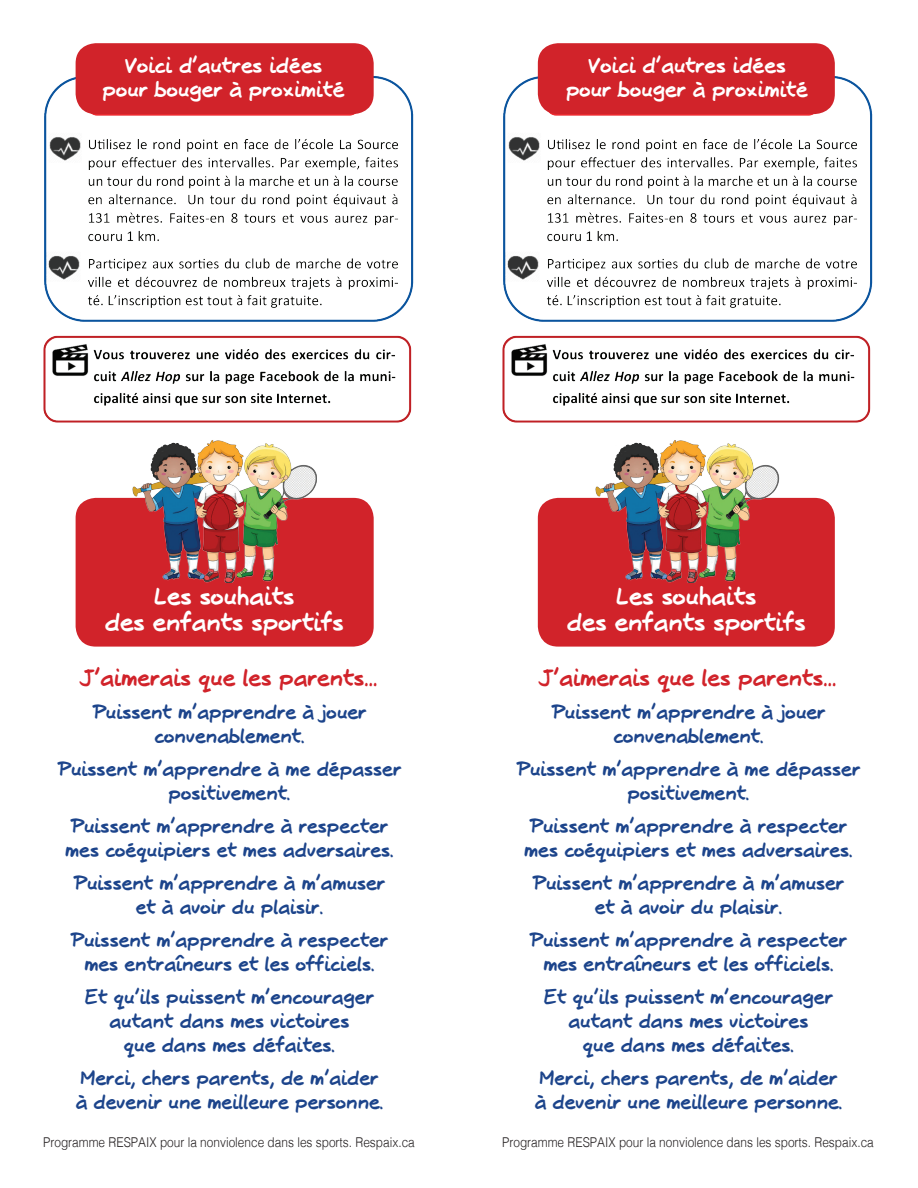
<style>
.page{position:relative;width:918px;height:1188px;background:#fff}
.page>*{position:absolute;margin:0;border:0;box-sizing:border-box;transform-origin:0 0}
.t1{font:700 22.5px/25.5px "Josschrift";color:#fff;text-align:center}
.t2{font:700 21px "Josschrift";color:#d1232a}
.t3{font:700 19.5px/24px "Josschrift";color:#fff;text-align:center}
.t4{font:700 18px/24px "Josschrift";color:#1c448b;text-align:center}
.t5{font:300 13.5px "Helvetica";color:#231f20;scale:.88 1}
</style>
<div class="page">
<img style="left:43px;top:51px;width:371px;height:372px">
<div style="left:76px;top:43px;width:298px;height:71px;background:#d1232a;border-radius:20px"></div>
<div style="left:76px;top:498px;width:298px;height:149px;background:#d1232a;border-radius:20px"></div>
<img style="left:133px;top:440px;width:184px;height:143px">
<div style="left:314px;top:437px;width:24px;height:18px;background:#fff"></div>
<img style="left:502px;top:51px;width:371px;height:372px">
<div style="left:538px;top:43px;width:297px;height:71px;background:#d1232a;border-radius:20px"></div>
<div style="left:538px;top:498px;width:297px;height:149px;background:#d1232a;border-radius:20px"></div>
<img style="left:595px;top:440px;width:184px;height:143px">
<div style="left:773px;top:437px;width:24px;height:18px;background:#fff"></div>
<p class="t3" style="left:103px;top:54px;width:244px">Voici d’autres idées pour bouger à proximité</p>
<p class="t3" style="left:566px;top:54px;width:244px">Voici d’autres idées pour bouger à proximité</p>
<p class="t1" style="left:105px;top:584px;width:240px">Les souhaits<br>des enfants sportifs</p>
<p class="t2" style="left:81px;top:663px;width:298px">J’aimerais que les parents…</p>
<p class="t4" style="left:92px;top:700px;width:276px">Puissent m’apprendre à jouer convenablement.</p>
<p class="t4" style="left:58px;top:757px;width:345px">Puissent m’apprendre à me dépasser positivement.</p>
<p class="t4" style="left:65px;top:814px;width:330px;text-align:left">Puissent m’apprendre à respecter mes coéquipiers et mes adversaires.</p>
<p class="t4" style="left:74px;top:871px;width:313px">Puissent m’apprendre à m’amuser et à avoir du plaisir.</p>
<p class="t4" style="left:71px;top:928px;width:319px">Puissent m’apprendre à respecter mes entraîneurs et les officiels.</p>
<p class="t4" style="left:85px;top:985px;width:291px">Et qu’ils puissent m’encourager autant dans mes victoires<br>que dans mes défaites.</p>
<p class="t4" style="left:76px;top:1066px;width:309px;text-align:left">Merci, chers parents, de m’aider à devenir une meilleure personne.</p>
<p class="t5" style="left:43px;top:1131px;width:424px">Programme RESPAIX pour la nonviolence dans les sports. Respaix.ca</p>
<p class="t1" style="left:567px;top:584px;width:240px">Les souhaits<br>des enfants sportifs</p>
<p class="t2" style="left:540px;top:663px;width:298px">J’aimerais que les parents…</p>
<p class="t4" style="left:551px;top:700px;width:276px">Puissent m’apprendre à jouer convenablement.</p>
<p class="t4" style="left:517px;top:757px;width:345px">Puissent m’apprendre à me dépasser positivement.</p>
<p class="t4" style="left:524px;top:814px;width:330px;text-align:left">Puissent m’apprendre à respecter mes coéquipiers et mes adversaires.</p>
<p class="t4" style="left:533px;top:871px;width:313px">Puissent m’apprendre à m’amuser et à avoir du plaisir.</p>
<p class="t4" style="left:530px;top:928px;width:319px">Puissent m’apprendre à respecter mes entraîneurs et les officiels.</p>
<p class="t4" style="left:544px;top:985px;width:291px">Et qu’ils puissent m’encourager autant dans mes victoires<br>que dans mes défaites.</p>
<p class="t4" style="left:535px;top:1066px;width:309px;text-align:left">Merci, chers parents, de m’aider à devenir une meilleure personne.</p>
<p class="t5" style="left:502px;top:1131px;width:424px">Programme RESPAIX pour la nonviolence dans les sports. Respaix.ca</p>
</div>
